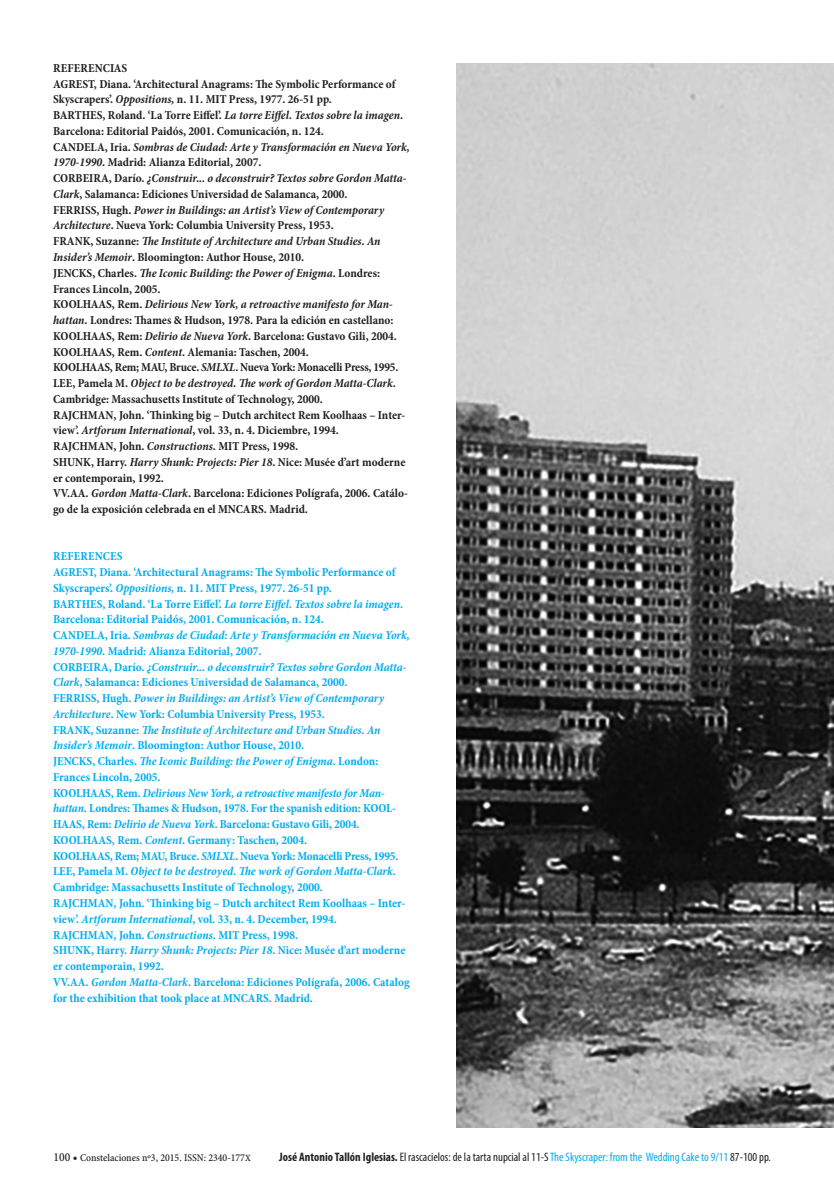
<style>
.page{position:relative;width:834px;height:1191px;background:#fff}
.page>*{position:absolute;margin:0;border:0;box-sizing:border-box;transform-origin:0 0}
.PIES_FOTO{font:700 condensed 12.25px/15.8px "Minion Pro";color:#231f20}
.PIES_FOTO-2{font:700 condensed 12.25px/15.8px "Minion Pro";color:#00aeef}
.PIES_FOTO-3{font:italic 700 condensed 12.25px/15.8px "Minion Pro";letter-spacing:-.005em;color:#231f20}
.PIES_FOTO-4{font:italic 700 condensed 12.25px/15.8px "Minion Pro";letter-spacing:-.005em;color:#00aeef}
.SEGUIMIENTO_AUTOR_TI{font:condensed 12.25px "Myriad Pro";color:#231f20}
.PIES_FOTO-5{font:700 condensed 12.25px "Minion Pro";letter-spacing:-.02em;color:#231f20}
.PIES_FOTO-6{font:700 condensed 12.25px "Minion Pro";letter-spacing:-.02em;color:#00aeef}
.t1{font:10.5px "Minion Pro Medium Cn Capt";color:#231f20}
.s1{font-style:italic}
.s2{font-style:normal}
.s3{font-size:12.25px}
.s4{font-size:9.62px}
.s5{font-weight:700}
.s6{color:#00aeef}
</style>
<div class="page">
<img style="left:456px;top:63px;width:377px;height:1065px">
<p class="PIES_FOTO" style="left:53px;top:60px;width:76px">REFERENCIAS</p>
<p class="PIES_FOTO" style="left:53px;top:76px;width:344px">AGREST, Diana. ‘Architectural Anagrams: The Symbolic Performance of<br>Skyscrapers’. <span class="s1">Oppositions,</span> n. 11. MIT Press, 1977. 26-51 pp.</p>
<p class="PIES_FOTO" style="left:53px;top:107px;width:351px">BARTHES, Roland. ‘La Torre Eiffel’. <span class="s1">La torre Eiffel. Textos sobre la imagen</span>.<br>Barcelona: Editorial Paidós, 2001. Comunicación, n. 124.</p>
<p class="PIES_FOTO-3" style="left:53px;top:139px;width:358px"><span class="s2">CANDELA, Iria.</span> Sombras de Ciudad: Arte y Transformación en Nueva York,<br>1970-1990<span class="s2">. Madrid: Alianza Editorial, 2007.</span></p>
<p class="PIES_FOTO" style="left:53px;top:170px;width:355px">CORBEIRA, Darío. <span class="s1">¿Construir... o deconstruir? Textos sobre Gordon Matta-<br>Clark</span>, Salamanca: Ediciones Universidad de Salamanca, 2000.</p>
<p class="PIES_FOTO-3" style="left:53px;top:202px;width:332px"><span class="s2">FERRISS, Hugh.</span> Power in Buildings: an Artist’s View of Contemporary<br>Architecture<span class="s2">. Nueva York: Columbia University Press, 1953.</span></p>
<p class="PIES_FOTO-3" style="left:53px;top:233px;width:329px"><span class="s2">FRANK, Suzanne:</span> The Institute of Architecture and Urban Studies. An<br>Insider’s Memoir<span class="s2">. Bloomington: Author House, 2010.</span></p>
<p class="PIES_FOTO" style="left:53px;top:265px;width:328px">JENCKS, Charles. <span class="s1">The Iconic Building: the Power of Enigma</span>. Londres:<br>Frances Lincoln, 2005.</p>
<p class="PIES_FOTO" style="left:53px;top:296px;width:345px">KOOLHAAS, Rem. <span class="s1">Delirious New York, a retroactive manifesto for Man&shy;hattan</span>. Londres: Thames &amp; Hudson, 1978. Para la edición en castellano:<br>KOOLHAAS, Rem: <span class="s1">Delirio de Nueva York</span>. Barcelona: Gustavo Gili, 2004.</p>
<p class="PIES_FOTO" style="left:53px;top:344px;width:257px">KOOLHAAS, Rem. <span class="s1">Content</span>. Alemania: Taschen, 2004.</p>
<p class="PIES_FOTO-5" style="left:53px;top:359px;width:347px">KOOLHAAS, Rem; MAU, Bruce. <span class="s1">SMLXL</span>. Nueva York: Monacelli Press, 1995.</p>
<p class="PIES_FOTO" style="left:53px;top:375px;width:344px">LEE, Pamela M. <span class="s1">Object to be destroyed. The work of Gordon Matta-Clark</span>.<br>Cambridge: Massachusetts Institute of Technology, 2000.</p>
<p class="PIES_FOTO" style="left:53px;top:407px;width:353px">RAJCHMAN, John. ‘Thinking big – Dutch architect Rem Koolhaas – Inter&shy;view’. <span class="s1">Artforum International</span>, vol. 33, n. 4. Diciembre, 1994.</p>
<p class="PIES_FOTO" style="left:53px;top:438px;width:246px">RAJCHMAN, John. <span class="s1">Constructions</span>. MIT Press, 1998.</p>
<p class="PIES_FOTO" style="left:53px;top:454px;width:354px">SHUNK, Harry. <span class="s1">Harry Shunk: Projects: Pier 18</span>. Nice: Musée d’art moderne er contemporain, 1992.</p>
<p class="PIES_FOTO" style="left:53px;top:485px;width:356px">VV.AA. <span class="s1">Gordon Matta-Clark</span>. Barcelona: Ediciones Polígrafa, 2006. Catálo&shy;go de la exposición celebrada en el MNCARS. Madrid.</p>
<p class="PIES_FOTO-2" style="left:53px;top:548px;width:71px">REFERENCES</p>
<p class="PIES_FOTO-2" style="left:53px;top:564px;width:344px">AGREST, Diana. ‘Architectural Anagrams: The Symbolic Performance of<br>Skyscrapers’. <span class="s1">Oppositions,</span> n. 11. MIT Press, 1977. 26-51 pp.</p>
<p class="PIES_FOTO-2" style="left:53px;top:596px;width:351px">BARTHES, Roland. ‘La Torre Eiffel’. <span class="s1">La torre Eiffel. Textos sobre la imagen</span>.<br>Barcelona: Editorial Paidós, 2001. Comunicación, n. 124.</p>
<p class="PIES_FOTO-4" style="left:53px;top:627px;width:358px"><span class="s2">CANDELA, Iria.</span> Sombras de Ciudad: Arte y Transformación en Nueva York,<br>1970-1990<span class="s2">. Madrid: Alianza Editorial, 2007.</span></p>
<p class="PIES_FOTO-2" style="left:53px;top:659px;width:355px">CORBEIRA, Darío. <span class="s1">¿Construir... o deconstruir? Textos sobre Gordon Matta-<br>Clark</span>, Salamanca: Ediciones Universidad de Salamanca, 2000.</p>
<p class="PIES_FOTO-4" style="left:53px;top:690px;width:332px"><span class="s2">FERRISS, Hugh.</span> Power in Buildings: an Artist’s View of Contemporary<br>Architecture<span class="s2">. New York: Columbia University Press, 1953.</span></p>
<p class="PIES_FOTO-4" style="left:53px;top:722px;width:329px"><span class="s2">FRANK, Suzanne:</span> The Institute of Architecture and Urban Studies. An<br>Insider’s Memoir<span class="s2">. Bloomington: Author House, 2010.</span></p>
<p class="PIES_FOTO-2" style="left:53px;top:753px;width:327px">JENCKS, Charles. <span class="s1">The Iconic Building: the Power of Enigma</span>. London:<br>Frances Lincoln, 2005.</p>
<p class="PIES_FOTO-2" style="left:53px;top:785px;width:344px">KOOLHAAS, Rem. <span class="s1">Delirious New York, a retroactive manifesto for Man&shy;hattan</span>. Londres: Thames &amp; Hudson, 1978. For the spanish edition: KOOL-<br>HAAS, Rem: <span class="s1">Delirio de Nueva York</span>. Barcelona: Gustavo Gili, 2004.</p>
<p class="PIES_FOTO-2" style="left:53px;top:832px;width:255px">KOOLHAAS, Rem. <span class="s1">Content</span>. Germany: Taschen, 2004.</p>
<p class="PIES_FOTO-6" style="left:53px;top:847px;width:347px">KOOLHAAS, Rem; MAU, Bruce. <span class="s1">SMLXL</span>. Nueva York: Monacelli Press, 1995.</p>
<p class="PIES_FOTO-2" style="left:53px;top:863px;width:344px">LEE, Pamela M. <span class="s1">Object to be destroyed. The work of Gordon Matta-Clark</span>.<br>Cambridge: Massachusetts Institute of Technology, 2000.</p>
<p class="PIES_FOTO-2" style="left:53px;top:895px;width:353px">RAJCHMAN, John. ‘Thinking big – Dutch architect Rem Koolhaas – Inter&shy;view’. <span class="s1">Artforum International</span>, vol. 33, n. 4. December, 1994.</p>
<p class="PIES_FOTO-2" style="left:53px;top:926px;width:246px">RAJCHMAN, John. <span class="s1">Constructions</span>. MIT Press, 1998.</p>
<p class="PIES_FOTO-2" style="left:53px;top:942px;width:354px">SHUNK, Harry. <span class="s1">Harry Shunk: Projects: Pier 18</span>. Nice: Musée d’art moderne er contemporain, 1992.</p>
<p class="PIES_FOTO-2" style="left:53px;top:974px;width:358px">VV.AA. <span class="s1">Gordon Matta-Clark</span>. Barcelona: Ediciones Polígrafa, 2006. Catalog for the exhibition that took place at MNCARS. Madrid.</p>
<p class="t1" style="left:54px;top:1150px;width:199px"><span class="s3">100 •</span> Constelaciones nº3, 2015. ISSN: 2340-177<span class="s4">X</span></p>
<p class="SEGUIMIENTO_AUTOR_TI" style="left:279px;top:1149px;width:493px"><span class="s5">José Antonio Tallón Iglesias.</span> El rascacielos: de la tarta nupcial al 11-S <span class="s6">The Skyscraper: from the Wedding Cake to 9/11</span> 87-100 pp.</p>
</div>
